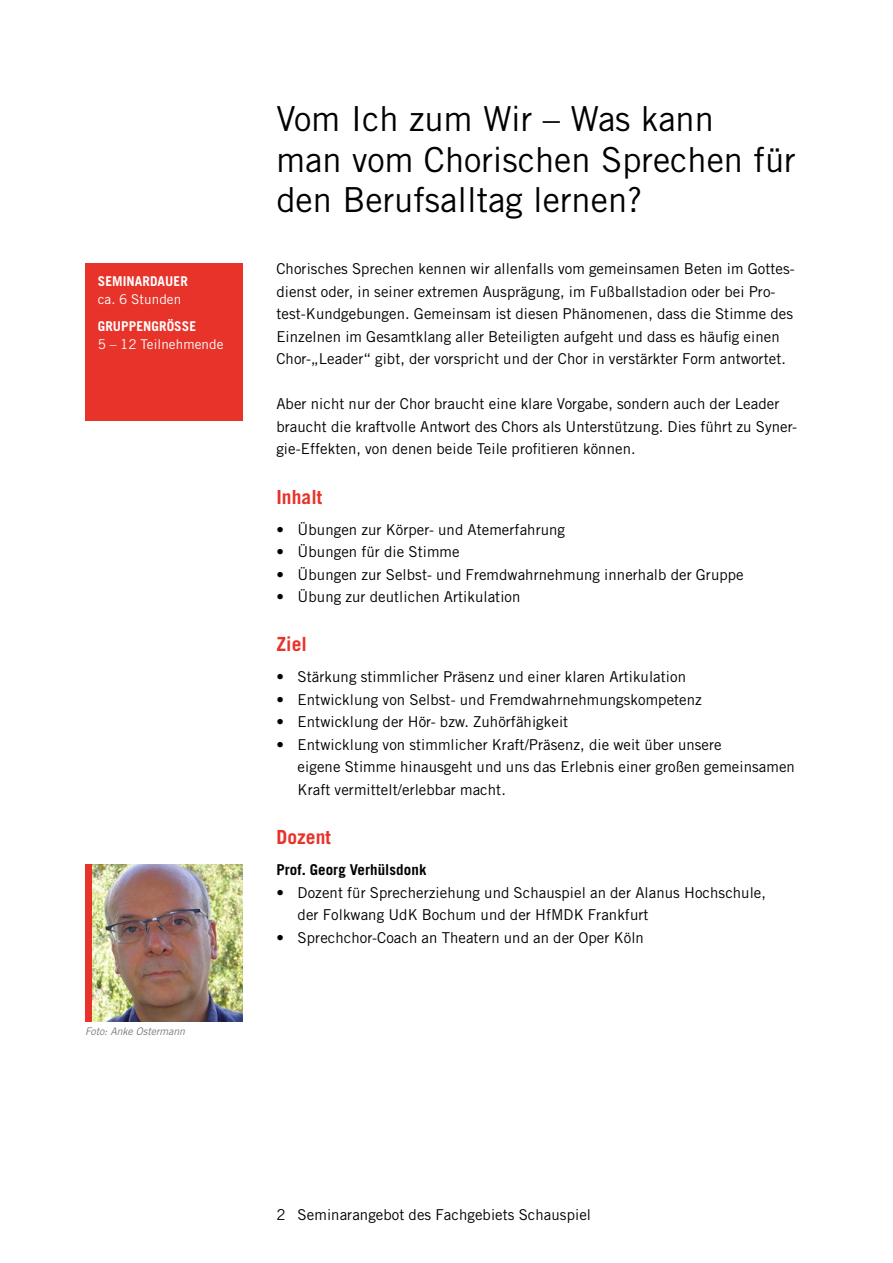
<style>
.page{position:relative;width:893px;height:1263px;background:#fff}
.page>*{position:absolute;margin:0;border:0;box-sizing:border-box;transform-origin:0 0}
.t1{font:34.5px/40.5px "Trade Gothic LT Std";color:#000}
.t2{font:700 19.5px "Trade Gothic LT Std";letter-spacing:.005em;color:#e7332a}
.t3{font:15px/22.5px "Trade Gothic LT Std";letter-spacing:.005em;color:#000}
.t4{font:700 15px "Trade Gothic LT Std";letter-spacing:.005em;color:#000}
.t5{font:13.5px "Trade Gothic LT Std";letter-spacing:.005em;color:#fff}
.t6{font:700 13.5px "Trade Gothic LT Std";letter-spacing:.005em;color:#fff}
.t7{font:italic 10.5px "Trade Gothic LT Std";letter-spacing:-.005em;color:#7c7b7b}
</style>
<div class="page">
<div style="left:85px;top:264px;width:157px;height:157px;background:#e7332a"></div>
<img style="left:91px;top:864px;width:151px;height:157px">
<div style="left:85px;top:864px;width:6px;height:157px;background:#e7332a"></div>
<p class="t6" style="left:98px;top:273px;width:92px">SEMINARDAUER</p>
<p class="t5" style="left:98px;top:291px;width:85px">ca. 6 Stunden</p>
<p class="t6" style="left:98px;top:318px;width:100px">GRUPPENGRÖSSE</p>
<p class="t5" style="left:98px;top:336px;width:127px">5 – 12 Teilnehmende</p>
<p class="t7" style="left:85px;top:1025px;width:101px">Foto: Anke Ostermann</p>
<h1 class="t1" style="left:276px;top:98px;width:521px">Vom Ich zum Wir – Was kann<br>man vom Chorischen Sprechen für den Berufsalltag lernen?</h1>
<p class="t3" style="left:276px;top:257px;width:520px">Chorisches Sprechen kennen wir allenfalls vom gemeinsamen Beten im Gottes&shy;dienst oder, in seiner extremen Ausprägung, im Fußballstadion oder bei Pro&shy;test-Kundgebungen. Gemeinsam ist diesen Phänomenen, dass die Stimme des Einzelnen im Gesamtklang aller Beteiligten aufgeht und dass es häufig einen Chor-„Leader“ gibt, der vorspricht und der Chor in verstärkter Form antwortet.</p>
<p class="t3" style="left:276px;top:392px;width:522px">Aber nicht nur der Chor braucht eine klare Vorgabe, sondern auch der Leader braucht die kraftvolle Antwort des Chors als Unterstützung. Dies führt zu Syner&shy;gie-Effekten, von denen beide Teile profitieren können.</p>
<h2 class="t2" style="left:276px;top:485px;width:48px">Inhalt</h2>
<p class="t3" style="left:276px;top:518px;width:290px">• Übungen zur Körper- und Atemerfahrung</p>
<p class="t3" style="left:276px;top:540px;width:185px">• Übungen für die Stimme</p>
<p class="t3" style="left:276px;top:563px;width:469px">• Übungen zur Selbst- und Fremdwahrnehmung innerhalb der Gruppe</p>
<p class="t3" style="left:276px;top:585px;width:246px">• Übung zur deutlichen Artikulation</p>
<h2 class="t2" style="left:276px;top:632px;width:32px">Ziel</h2>
<p class="t3" style="left:276px;top:665px;width:411px">• Stärkung stimmlicher Präsenz und einer klaren Artikulation</p>
<p class="t3" style="left:276px;top:688px;width:427px">• Entwicklung von Selbst- und Fremdwahrnehmungskompetenz</p>
<p class="t3" style="left:276px;top:710px;width:293px">• Entwicklung der Hör- bzw. Zuhörfähigkeit</p>
<p class="t3" style="left:298px;top:733px;width:499px;text-indent:-21px">• Entwicklung von stimmlicher Kraft/Präsenz, die weit über unsere<br>eigene Stimme hinausgeht und uns das Erlebnis einer großen gemeinsamen<br>Kraft vermittelt/erlebbar macht.</p>
<h2 class="t2" style="left:276px;top:825px;width:56px">Dozent</h2>
<p class="t4" style="left:276px;top:860px;width:152px">Prof. Georg Verhülsdonk</p>
<p class="t3" style="left:298px;top:881px;width:470px;text-indent:-21px">• Dozent für Sprecherziehung und Schauspiel an der Alanus Hochschule, der Folkwang UdK Bochum und der HfMDK Frankfurt</p>
<p class="t3" style="left:276px;top:926px;width:369px">• Sprechchor-Coach an Theatern und an der Oper Köln</p>
<p class="t3" style="left:276px;top:1204px;width:316px">2 Seminarangebot des Fachgebiets Schauspiel</p>
</div>
